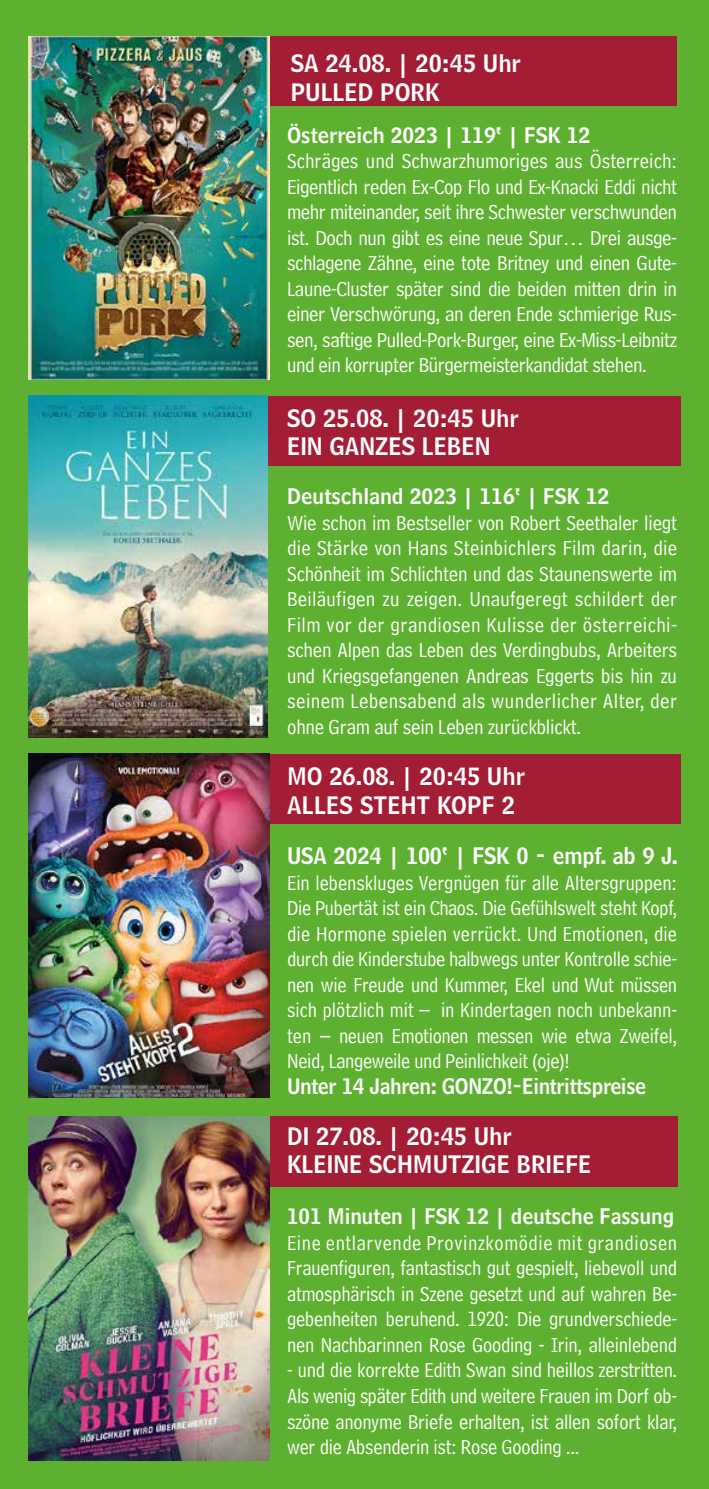
<style>
.page{position:relative;width:709px;height:1489px;background:#fff}
.page>*{position:absolute;margin:0;border:0;box-sizing:border-box;transform-origin:0 0}
.t1{font:23.75px/28.5px "Bell Centennial Std Name Num";color:#fff}
.t2{font:22.5px "Bell Centennial Std Name Num";letter-spacing:-.01em;color:#fff}
.t3{font:21.25px/25.5px "Bell Centennial Address";letter-spacing:-.01em;color:#fff;text-align:justify}
.t4{font:21.25px "Bell Centennial Std Name Num";color:#fff}
</style>
<div class="page">
<div style="left:0;top:0;width:709px;height:1488px;background:#5eb130"></div>
<div style="left:264px;top:36px;width:413px;height:69px;background:#a31e35"></div>
<div style="left:259px;top:396px;width:421px;height:69px;background:#a31e35"></div>
<div style="left:260px;top:754px;width:420px;height:69px;background:#a31e35"></div>
<div style="left:260px;top:1116px;width:417px;height:71px;background:#a31e35"></div>
<img style="left:28px;top:1116px;width:241px;height:343px">
<img style="left:28px;top:754px;width:241px;height:343px">
<img style="left:28px;top:396px;width:240px;height:341px">
<img style="left:28px;top:36px;width:241px;height:344px">
<p class="t1" style="left:291px;top:49px;width:232px">SA 24.08. | 20:45 Uhr<br>PULLED PORK</p>
<p class="t4" style="left:287px;top:121px;width:305px">Österreich 2023 | 119‘ | FSK 12</p>
<p class="t3" style="left:287px;top:148px;width:391px">Schräges und Schwarzhumoriges aus Österreich:<br>Eigentlich reden Ex-Cop Flo und Ex-Knacki Eddi nicht mehr miteinander, seit ihre Schwester verschwunden ist. Doch nun gibt es eine neue Spur… Drei ausge&shy;schlagene Zähne, eine tote Britney und einen Gute-Laune-Cluster später sind die beiden mitten drin in einer Verschwörung, an deren Ende schmierige Rus&shy;sen, saftige Pulled-Pork-Burger, eine Ex-Miss-Leibnitz und ein korrupter Bürgermeisterkandidat stehen.</p>
<p class="t1" style="left:287px;top:404px;width:233px">SO 25.08. | 20:45 Uhr<br>EIN GANZES LEBEN</p>
<p class="t4" style="left:287px;top:483px;width:324px">Deutschland 2023 | 116‘ | FSK 12</p>
<p class="t3" style="left:287px;top:509px;width:391px">Wie schon im Bestseller von Robert Seethaler liegt die Stärke von Hans Steinbichlers Film darin, die Schönheit im Schlichten und das Staunenswerte im Beiläufigen zu zeigen. Unaufgeregt schildert der Film vor der grandiosen Kulisse der österreichi&shy;schen Alpen das Leben des Verdingbubs, Arbeiters und Kriegsgefangenen Andreas Eggerts bis hin zu seinem Lebensabend als wunderlicher Alter, der ohne Gram auf sein Leben zurückblickt.</p>
<p class="t1" style="left:287px;top:762px;width:239px">MO 26.08. | 20:45 Uhr<br>ALLES STEHT KOPF 2</p>
<p class="t2" style="left:287px;top:841px;width:392px">USA 2024 | 100‘ | FSK 0 - empf. ab 9 J.</p>
<p class="t3" style="left:287px;top:869px;width:391px">Ein lebenskluges Vergnügen für alle Altersgruppen:<br>Die Pubertät ist ein Chaos. Die Gefühlswelt steht Kopf, die Hormone spielen verrückt. Und Emotionen, die durch die Kinderstube halbwegs unter Kontrolle schie&shy;nen wie Freude und Kummer, Ekel und Wut müssen sich plötzlich mit – in Kindertagen noch unbekann&shy;ten – neuen Emotionen messen wie etwa Zweifel, Neid, Langeweile und Peinlichkeit (oje)!</p>
<p class="t4" style="left:287px;top:1072px;width:360px">Unter 14 Jahren: GONZO!-Eintrittspreise</p>
<p class="t1" style="left:287px;top:1121px;width:306px">DI 27.08. | 20:45 Uhr<br>KLEINE SCHMUTZIGE BRIEFE</p>
<p class="t4" style="left:287px;top:1203px;width:388px">101 Minuten | FSK 12 | deutsche Fassung</p>
<p class="t3" style="left:287px;top:1229px;width:391px">Eine entlarvende Provinzkomödie mit grandiosen Frauenfiguren, fantastisch gut gespielt, liebevoll und atmosphärisch in Szene gesetzt und auf wahren Be&shy;gebenheiten beruhend. 1920: Die grundverschiede&shy;nen Nachbarinnen Rose Gooding - Irin, alleinlebend</p>
<p class="t3" style="left:287px;top:1357px;width:391px">- und die korrekte Edith Swan sind heillos zerstritten.<br>Als wenig später Edith und weitere Frauen im Dorf ob&shy;szöne anonyme Briefe erhalten, ist allen sofort klar, wer die Absenderin ist: Rose Gooding ...</p>
</div>
